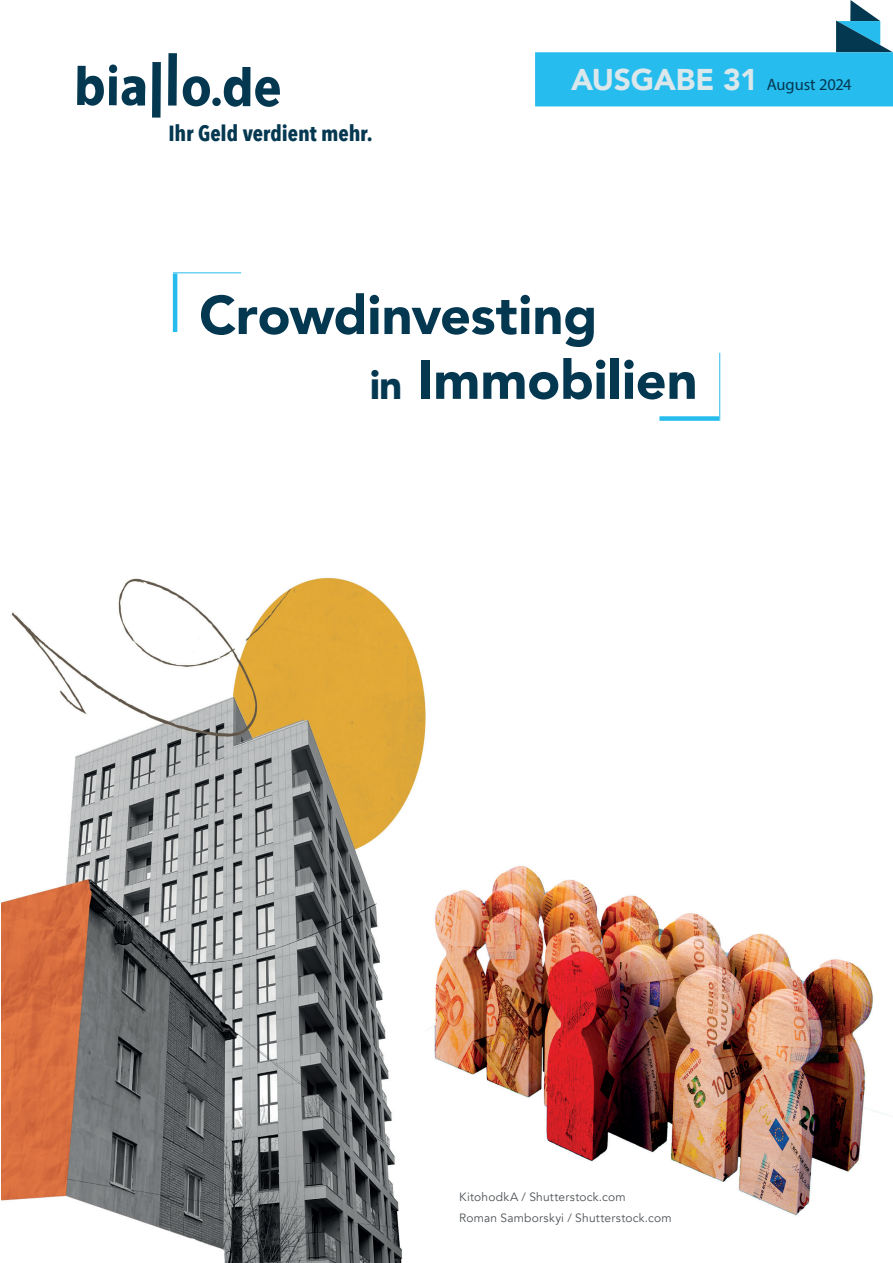
<style>
.page{position:relative;width:893px;height:1263px;background:#fff}
.page>*{position:absolute;margin:0;border:0;box-sizing:border-box;transform-origin:0 0}
.t1{font:900 54px/64.8px "Avenir";letter-spacing:-.005em;color:#043851}
.t2{font:700 21.9px "Avenir Next Condensed";letter-spacing:-.005em;color:#043851}
.t3{font:16.5px "Myriad Variable Concept";letter-spacing:-.01em;color:#043851}
.t4{font:12px/21px "Avenir";letter-spacing:.02em;color:#4e5356}
.s1{font-family:"Avenir";font-weight:900;font-size:30px;color:#dae7eb}
.s2{font-size:40.5px}
</style>
<div class="page">
<div style="left:168px;top:53px;width:9px;height:53px;background:#043851"></div>
<div style="left:152px;top:62px;width:9px;height:56px;background:#043851"></div>
<svg style="left:183px;top:76px;width:27px;height:30px"></svg>
<svg style="left:77px;top:65px;width:69px;height:41px"></svg>
<div style="left:212px;top:98px;width:9px;height:8px;background:#043851;border-radius:50%"></div>
<svg style="left:224px;top:67px;width:56px;height:40px"></svg>
<svg style="left:535px;top:0;width:358px;height:106px"></svg>
<img style="left:1px;top:577px;width:892px;height:686px">
<hr style="left:173px;top:274px;width:4px;height:58px;background:#26bcee">
<hr style="left:173px;top:272px;width:68px;height:1px;background:#26bcee">
<div style="left:659px;top:416px;width:60px;height:5px;background:#26bcee"></div>
<hr style="left:719px;top:353px;width:1px;height:68px;background:#26bcee">
<h2 class="t2" style="left:168px;top:120px;width:206px">Ihr Geld verdient mehr.</h2>
<h3 class="t3" style="left:571px;top:74px;width:282px"><span class="s1">AUSGABE 31</span> August 2024</h3>
<h1 class="t1" style="left:370px;top:281px;width:329px;text-indent:-171px">Crowdinvesting<br><span class="s2">in</span> Immobilien</h1>
<p class="t4" style="left:459px;top:1186px;width:214px">KitohodkA / Shutterstock.com<br>Roman Samborskyi / Shutterstock.com</p>
</div>
